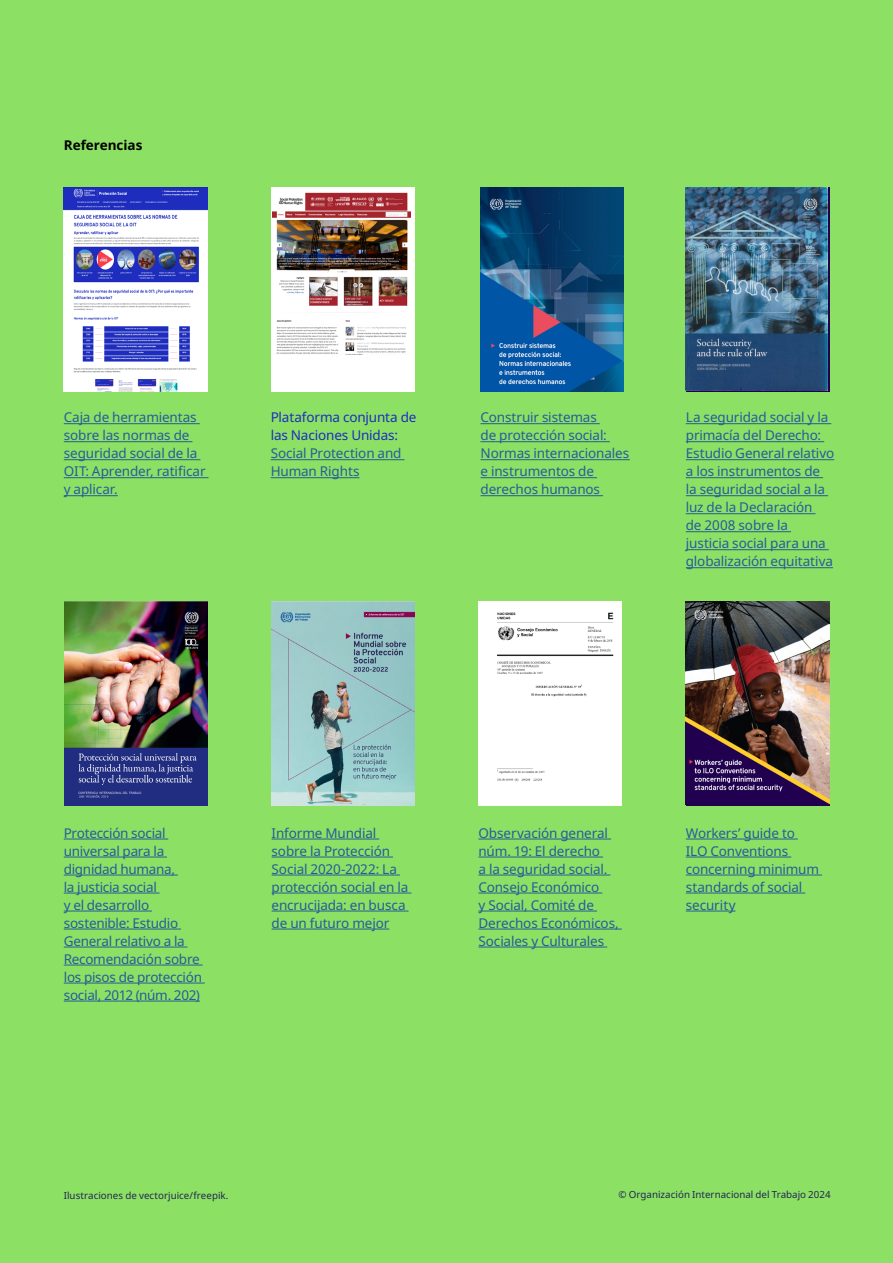
<style>
.page{position:relative;width:893px;height:1263px;background:#8ce164}
.page>*{position:absolute;margin:0;border:0;box-sizing:border-box;transform-origin:0 0}
.t1{font:13.5px/18px "Noto Sans";letter-spacing:-.01em;color:#275b9b}
.t2{font:13.5px/18px "Noto Sans";letter-spacing:-.01em;color:#1e2dbe}
.t3{font:700 13.5px "Noto Sans";color:#000}
.t4{font:9.75px "Noto Sans";letter-spacing:.005em;color:#252552}
</style>
<div class="page">
<img style="left:64px;top:187px;width:143px;height:204px">
<img style="left:686px;top:188px;width:142px;height:202px">
<div style="left:271px;top:187px;width:143px;height:204px;background:#fff"></div>
<img style="left:273px;top:192px;width:138px;height:162px">
<img style="left:64px;top:601px;width:144px;height:204px">
<img style="left:478px;top:601px;width:144px;height:204px">
<img style="left:272px;top:601px;width:143px;height:204px">
<img style="left:480px;top:187px;width:144px;height:204px">
<img style="left:686px;top:601px;width:143px;height:204px">
<hr style="left:64px;top:423px;width:136px;height:1px;background:#275b9b">
<hr style="left:64px;top:441px;width:128px;height:1px;background:#275b9b">
<hr style="left:64px;top:459px;width:136px;height:1px;background:#275b9b">
<hr style="left:64px;top:477px;width:145px;height:1px;background:#275b9b">
<hr style="left:64px;top:495px;width:54px;height:1px;background:#275b9b">
<hr style="left:64px;top:839px;width:104px;height:1px;background:#275b9b">
<hr style="left:64px;top:857px;width:103px;height:1px;background:#275b9b">
<hr style="left:64px;top:875px;width:114px;height:1px;background:#275b9b">
<hr style="left:64px;top:893px;width:96px;height:1px;background:#275b9b">
<hr style="left:64px;top:911px;width:88px;height:1px;background:#275b9b">
<hr style="left:64px;top:929px;width:117px;height:1px;background:#275b9b">
<hr style="left:64px;top:947px;width:123px;height:1px;background:#275b9b">
<hr style="left:64px;top:965px;width:139px;height:1px;background:#275b9b">
<hr style="left:64px;top:983px;width:141px;height:1px;background:#275b9b">
<hr style="left:64px;top:1001px;width:136px;height:1px;background:#275b9b">
<hr style="left:271px;top:459px;width:134px;height:1px;background:#275b9b">
<hr style="left:271px;top:477px;width:88px;height:1px;background:#275b9b">
<hr style="left:480px;top:423px;width:120px;height:1px;background:#275b9b">
<hr style="left:480px;top:441px;width:130px;height:1px;background:#275b9b">
<hr style="left:480px;top:459px;width:150px;height:1px;background:#275b9b">
<hr style="left:480px;top:477px;width:117px;height:1px;background:#275b9b">
<hr style="left:480px;top:495px;width:123px;height:1px;background:#275b9b">
<hr style="left:478px;top:839px;width:133px;height:1px;background:#275b9b">
<hr style="left:478px;top:857px;width:125px;height:1px;background:#275b9b">
<hr style="left:478px;top:875px;width:132px;height:1px;background:#275b9b">
<hr style="left:478px;top:893px;width:124px;height:1px;background:#275b9b">
<hr style="left:478px;top:911px;width:119px;height:1px;background:#275b9b">
<hr style="left:478px;top:929px;width:144px;height:1px;background:#275b9b">
<hr style="left:478px;top:947px;width:129px;height:1px;background:#275b9b">
<hr style="left:272px;top:839px;width:107px;height:1px;background:#275b9b">
<hr style="left:272px;top:857px;width:121px;height:1px;background:#275b9b">
<hr style="left:272px;top:875px;width:128px;height:1px;background:#275b9b">
<hr style="left:272px;top:893px;width:139px;height:1px;background:#275b9b">
<hr style="left:272px;top:911px;width:137px;height:1px;background:#275b9b">
<hr style="left:272px;top:929px;width:117px;height:1px;background:#275b9b">
<hr style="left:686px;top:423px;width:145px;height:1px;background:#275b9b">
<hr style="left:686px;top:441px;width:138px;height:1px;background:#275b9b">
<hr style="left:686px;top:459px;width:148px;height:1px;background:#275b9b">
<hr style="left:686px;top:477px;width:137px;height:1px;background:#275b9b">
<hr style="left:686px;top:495px;width:142px;height:1px;background:#275b9b">
<hr style="left:686px;top:513px;width:130px;height:1px;background:#275b9b">
<hr style="left:686px;top:531px;width:105px;height:1px;background:#275b9b">
<hr style="left:686px;top:549px;width:143px;height:1px;background:#275b9b">
<hr style="left:686px;top:567px;width:147px;height:1px;background:#275b9b">
<hr style="left:686px;top:839px;width:112px;height:1px;background:#275b9b">
<hr style="left:686px;top:857px;width:105px;height:1px;background:#275b9b">
<hr style="left:686px;top:875px;width:136px;height:1px;background:#275b9b">
<hr style="left:686px;top:893px;width:119px;height:1px;background:#275b9b">
<hr style="left:686px;top:911px;width:49px;height:1px;background:#275b9b">
<p class="t3" style="left:64px;top:136px;width:80px">Referencias</p>
<p class="t1" style="left:64px;top:409px;width:143px">Caja de herramientas sobre las normas de seguridad social de la<br>OIT: Aprender, ratificar y aplicar.</p>
<p class="t2" style="left:271px;top:409px;width:147px">Plataforma conjunta de las Naciones Unidas:</p>
<p class="t1" style="left:271px;top:445px;width:132px">Social Protection and<br>Human Rights</p>
<p class="t1" style="left:480px;top:409px;width:150px">Construir sistemas<br>de protección social:<br>Normas internacionales e instrumentos de derechos humanos</p>
<p class="t1" style="left:686px;top:409px;width:150px">La seguridad social y la primacía del Derecho:<br>Estudio General relativo a los instrumentos de la seguridad social a la luz de la Declaración<br>de 2008 sobre la justicia social para una globalización equitativa</p>
<p class="t1" style="left:64px;top:824px;width:140px">Protección social universal para la dignidad humana,<br>la justicia social<br>y el desarrollo sostenible: Estudio<br>General relativo a la<br>Recomendación sobre los pisos de protección social, 2012 (núm. 202)</p>
<p class="t1" style="left:272px;top:824px;width:138px">Informe Mundial sobre la Protección<br>Social 2020-2022: La protección social en la encrucijada: en busca de un futuro mejor</p>
<p class="t1" style="left:478px;top:824px;width:142px">Observación general núm. 19: El derecho<br>a la seguridad social.<br>Consejo Económico<br>y Social, Comité de<br>Derechos Económicos,<br>Sociales y Culturales</p>
<p class="t1" style="left:686px;top:824px;width:135px">Workers’ guide to<br>ILO Conventions concerning minimum standards of social security</p>
<p class="t4" style="left:64px;top:1188px;width:166px">Ilustraciones de vectorjuice/freepik.</p>
<p class="t4" style="left:619px;top:1188px;width:213px">© Organización Internacional del Trabajo 2024</p>
</div>
